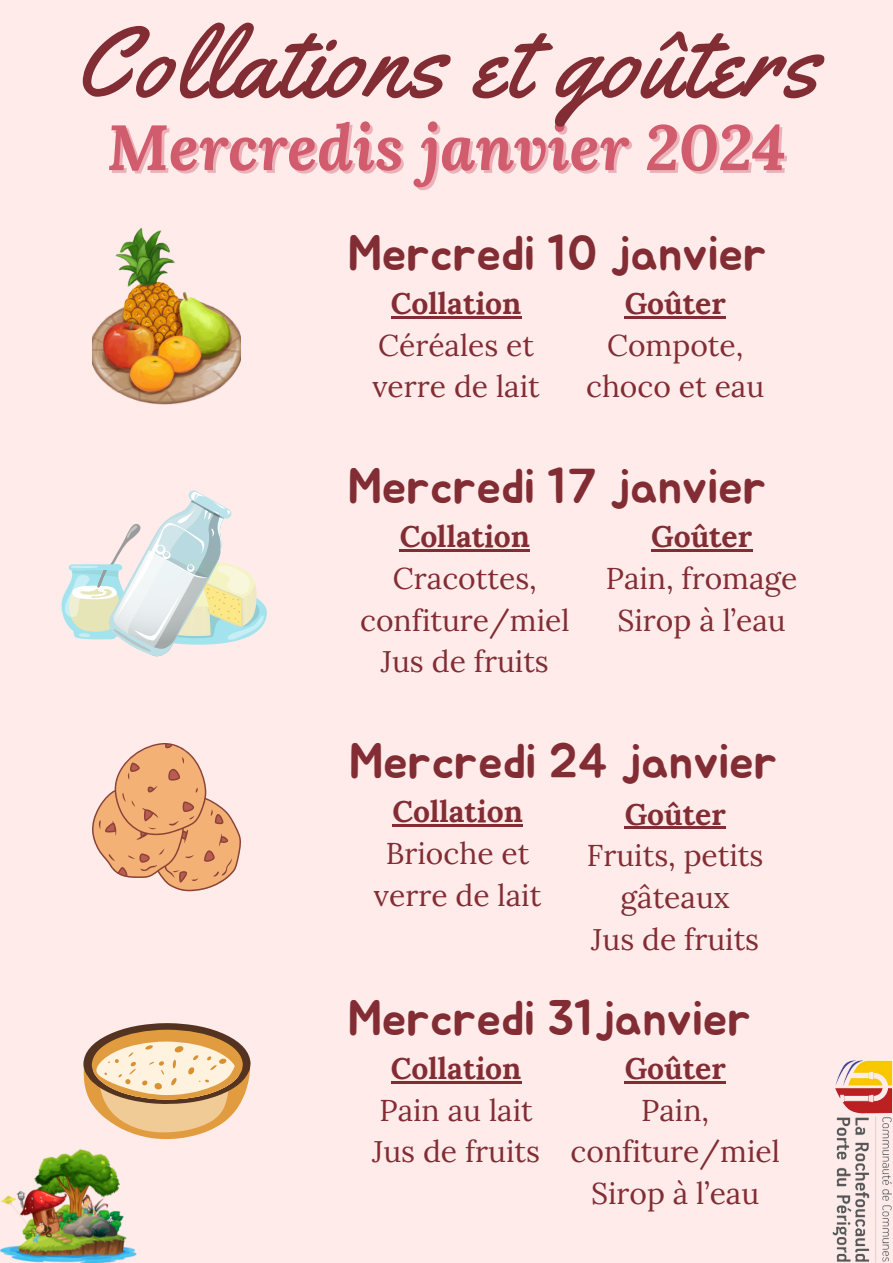
<style>
.page{position:relative;width:893px;height:1263px;background:#ffebea}
.page>*{position:absolute;margin:0;border:0;box-sizing:border-box;transform-origin:0 0}
.t1{font:100.8px "Yellowtail";letter-spacing:.03em;color:#822d34}
.t2{font:italic 700 63.75px "Lora";color:#d05c6d}
.t3{font:48.75px "Jua";color:#822d34}
.t4{font:30px/41.6px "Lora";color:#822d34;text-align:center}
.t5{font:700 30px "Lora";color:#822d34}
</style>
<div class="page">
<img style="left:93px;top:227px;width:147px;height:177px">
<svg style="left:61px;top:490px;width:206px;height:167px"></svg>
<svg style="left:83px;top:1023px;width:168px;height:116px"></svg>
<svg style="left:92px;top:743px;width:149px;height:148px"></svg>
<hr style="left:391px;top:316px;width:130px;height:2px;background:#822d34">
<hr style="left:624px;top:316px;width:102px;height:2px;background:#822d34">
<hr style="left:400px;top:549px;width:130px;height:3px;background:#822d34">
<hr style="left:651px;top:549px;width:101px;height:3px;background:#822d34">
<hr style="left:392px;top:824px;width:131px;height:3px;background:#822d34">
<hr style="left:624px;top:826px;width:102px;height:3px;background:#822d34">
<hr style="left:391px;top:1081px;width:130px;height:2px;background:#822d34">
<hr style="left:624px;top:1081px;width:102px;height:2px;background:#822d34">
<img style="left:0;top:1149px;width:137px;height:114px">
<img style="left:832px;top:1060px;width:61px;height:203px">
<p class="t1" style="left:75px;top:-1px;width:745px">Collations et goûters</p>
<p class="t2" style="left:107px;top:104px;width:680px">Mercredis janvier 2024</p>
<p class="t3" style="left:348px;top:231px;width:420px">Mercredi 10 janvier</p>
<p class="t5" style="left:391px;top:284px;width:132px">Collation</p>
<p class="t4" style="left:372px;top:324px;width:169px;text-align:left">Céréales et verre de lait</p>
<p class="t5" style="left:624px;top:284px;width:103px">Goûter</p>
<p class="t4" style="left:586px;top:324px;width:180px">Compote, choco et eau</p>
<p class="t3" style="left:348px;top:464px;width:420px">Mercredi 17 janvier</p>
<p class="t5" style="left:400px;top:517px;width:132px">Collation</p>
<p class="t4" style="left:360px;top:557px;width:211px">Cracottes, confiture/miel</p>
<p class="t4" style="left:381px;top:640px;width:169px">Jus de fruits</p>
<p class="t5" style="left:651px;top:517px;width:103px">Goûter</p>
<p class="t4" style="left:606px;top:557px;width:193px">Pain, fromage</p>
<p class="t4" style="left:617px;top:599px;width:170px">Sirop à l’eau</p>
<p class="t3" style="left:349px;top:739px;width:430px">Mercredi 24 janvier</p>
<p class="t5" style="left:392px;top:792px;width:132px">Collation</p>
<p class="t4" style="left:374px;top:832px;width:169px">Brioche et verre de lait</p>
<p class="t5" style="left:624px;top:794px;width:103px">Goûter</p>
<p class="t4" style="left:587px;top:834px;width:178px">Fruits, petits gâteaux</p>
<p class="t4" style="left:591px;top:918px;width:169px">Jus de fruits</p>
<p class="t3" style="left:348px;top:996px;width:405px">Mercredi 31janvier</p>
<p class="t5" style="left:391px;top:1049px;width:132px">Collation</p>
<p class="t4" style="left:379px;top:1089px;width:155px">Pain au lait</p>
<p class="t4" style="left:372px;top:1130px;width:169px">Jus de fruits</p>
<p class="t5" style="left:624px;top:1049px;width:103px">Goûter</p>
<p class="t4" style="left:570px;top:1089px;width:211px">Pain, confiture/miel</p>
<p class="t4" style="left:591px;top:1172px;width:170px">Sirop à l’eau</p>
</div>
